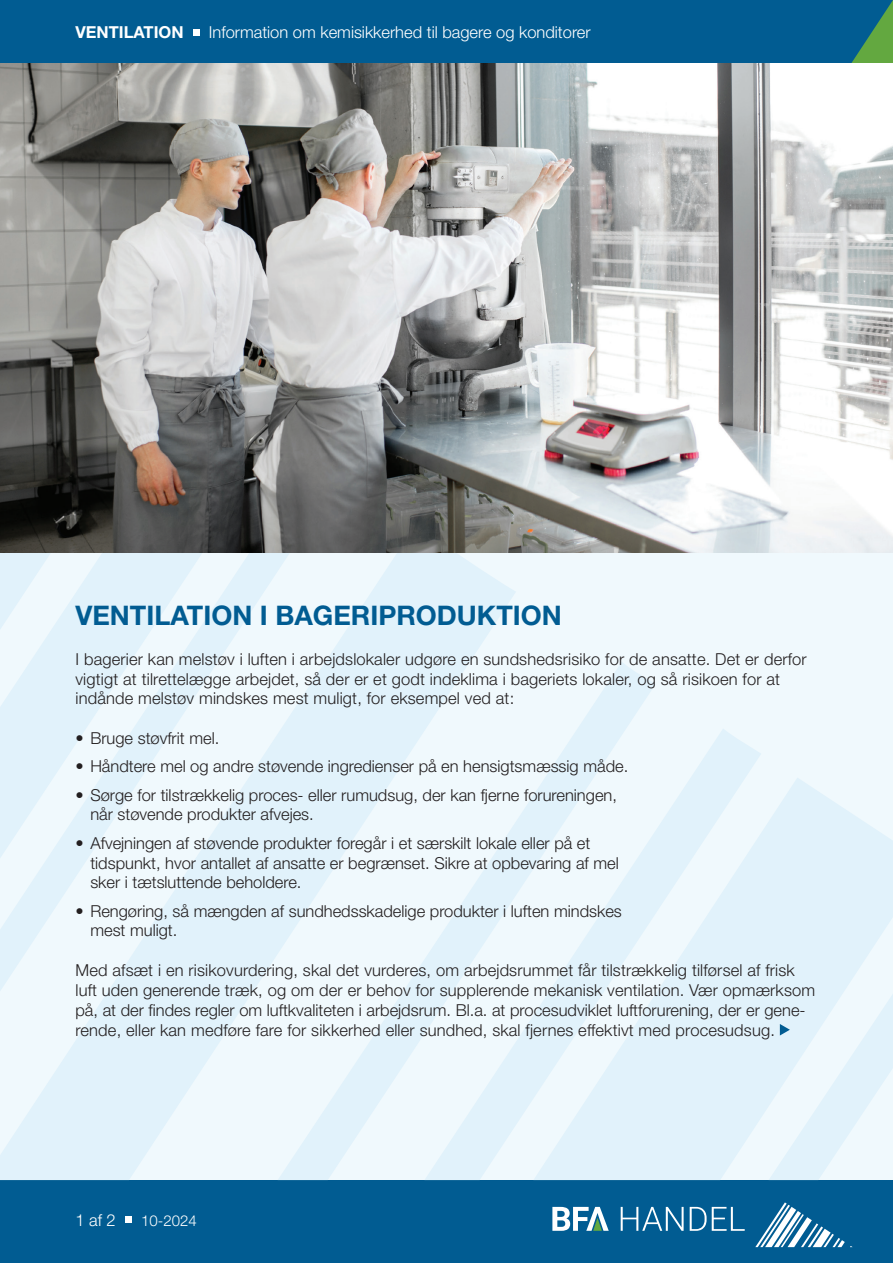
<style>
.page{position:relative;width:893px;height:1263px;background:#fff}
.page>*{position:absolute;margin:0;border:0;box-sizing:border-box;transform-origin:0 0}
.t1{font:700 27px "Helvetica Neue LT Std";color:#015c92}
.t2{font:300 16.5px/19.8px "Helvetica Neue LT Std";color:#231f20}
.t3{font:300 16.5px "Helvetica Neue LT Std";color:#fff}
.t4{font:700 16.5px "Helvetica Neue LT Std";color:#fff}
.t5{font:300 15px "Helvetica Neue LT Std";color:#fff}
</style>
<div class="page">
<div style="left:0;top:1180px;width:893px;height:83px;background:#015c92"></div>
<svg style="left:755px;top:1202px;width:98px;height:45px"></svg>
<svg style="left:552px;top:1207px;width:57px;height:24px"></svg>
<svg style="left:621px;top:1207px;width:63px;height:24px"></svg>
<svg style="left:690px;top:1207px;width:55px;height:24px"></svg>
<div style="left:0;top:0;width:893px;height:64px;background:#015c92"></div>
<svg style="left:851px;top:0;width:42px;height:64px"></svg>
<div style="left:0;top:64px;width:893px;height:1116px;background:#f0f9fd"></div>
<svg style="left:0;top:553px;width:515px;height:627px;fill:#e1f2fb"></svg>
<svg style="left:278px;top:662px;width:377px;height:518px"></svg>
<svg style="left:424px;top:728px;width:337px;height:452px"></svg>
<svg style="left:533px;top:777px;width:360px;height:403px;fill:#e1f2fb"></svg>
<svg style="left:0;top:553px;width:341px;height:438px;fill:#e1f2fb"></svg>
<svg style="left:768px;top:993px;width:125px;height:187px"></svg>
<div style="left:193px;top:29px;width:7px;height:7px;background:#fff"></div>
<div style="left:125px;top:1216px;width:7px;height:7px;background:#fff"></div>
<img style="left:0;top:64px;width:893px;height:489px">
<p class="t4" style="left:75px;top:22px;width:110px">VENTILATION</p>
<p class="t3" style="left:209px;top:22px;width:383px">Information om kemisikkerhed til bagere og konditorer</p>
<h1 class="t1" style="left:75px;top:599px;width:488px">VENTILATION I BAGERIPRODUKTION</h1>
<p class="t2" style="left:75px;top:649px;width:733px">I bagerier kan melstøv i luften i arbejdslokaler udgøre en sundshedsrisiko for de ansatte. Det er derfor vigtigt at tilrettelægge arbejdet, så der er et godt indeklima i bageriets lokaler, og så risikoen for at indånde melstøv mindskes mest muligt, for eksempel ved at:</p>
<p class="t2" style="left:75px;top:728px;width:145px">• Bruge støvfrit mel.</p>
<p class="t2" style="left:75px;top:756px;width:554px">• Håndtere mel og andre støvende ingredienser på en hensigtsmæssig måde.</p>
<p class="t2" style="left:90px;top:784px;width:528px;text-indent:-15px">• Sørge for tilstrækkelig proces- eller rumudsug, der kan fjerne forureningen, når støvende produkter afvejes.</p>
<p class="t2" style="left:90px;top:833px;width:530px;text-indent:-15px">• Afvejningen af støvende produkter foregår i et særskilt lokale eller på et tidspunkt, hvor antallet af ansatte er begrænset. Sikre at opbevaring af mel sker i tætsluttende beholdere.</p>
<p class="t2" style="left:90px;top:900px;width:533px;text-indent:-15px">• Rengøring, så mængden af sundhedsskadelige produkter i luften mindskes mest muligt.</p>
<p class="t2" style="left:75px;top:960px;width:741px">Med afsæt i en risikovurdering, skal det vurderes, om arbejdsrummet får tilstrækkelig tilførsel af frisk luft uden generende træk, og om der er behov for supplerende mekanisk ventilation. Vær opmærksom på, at der findes regler om luftkvaliteten i arbejdsrum. Bl.a. at procesudviklet luftforurening, der er gene&shy;rende, eller kan medføre fare for sikkerhed eller sundhed, skal fjernes effektivt med procesudsug.</p>
<p class="t3" style="left:75px;top:1210px;width:42px">1 af 2</p>
<p class="t5" style="left:141px;top:1211px;width:57px">10-2024</p>
</div>
